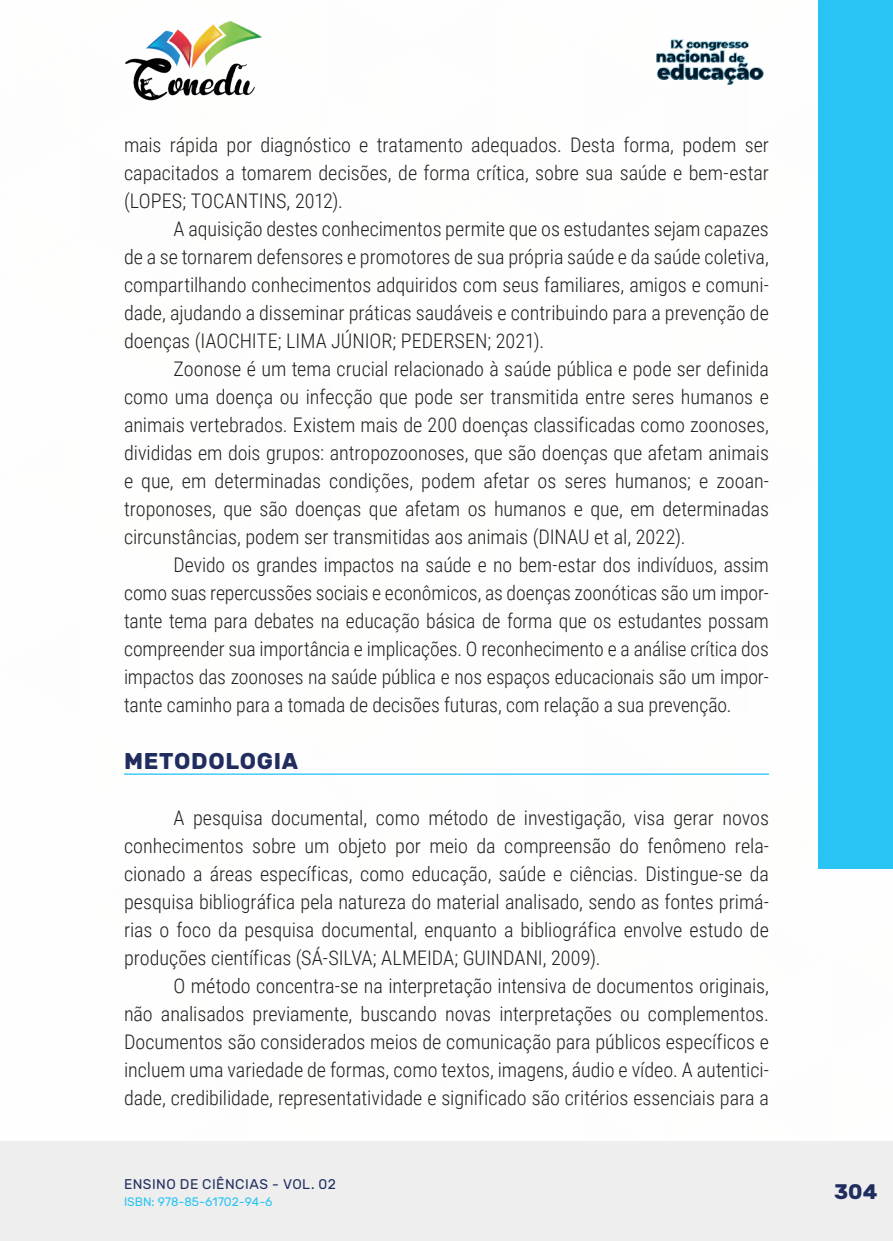
<style>
.page{position:relative;width:893px;height:1241px;background:#fff}
.page>*{position:absolute;margin:0;border:0;box-sizing:border-box;transform-origin:0 0}
._10_SUBTITULO{font:700 22.75px "Rubik";letter-spacing:.03em;color:#202d5e}
.t1{font:700 21px "Rubik";color:#202d5e}
._9_CORPO{font:300 20.12px/28px "Roboto Condensed";color:#231f20;text-align:justify}
.t2{font:14px "Rubik";letter-spacing:.035em;color:#202d5e}
.t3{font:12.25px "Rubik";color:#29c4f3}
</style>
<div class="page">
<div style="left:0;top:1141px;width:893px;height:99px;background:#eeeeef"></div>
<div style="left:819px;top:0;width:74px;height:868px;background:#29c4f3"></div>
<img style="left:125px;top:20px;width:137px;height:81px">
<img style="left:656px;top:39px;width:108px;height:46px">
<hr style="left:124px;top:773px;width:645px;height:1px;background:#29c4f3">
<p class="_9_CORPO" style="left:124px;top:130px;width:646px">mais rápida por diagnóstico e tratamento adequados. Desta forma, podem ser capacitados a tomarem decisões, de forma crítica, sobre sua saúde e bem-estar (LOPES; TOCANTINS, 2012).</p>
<p class="_9_CORPO" style="left:124px;top:214px;width:646px;text-indent:50px">A aquisição destes conhecimentos permite que os estudantes sejam capazes de a se tornarem defensores e promotores de sua própria saúde e da saúde coletiva, compartilhando conhecimentos adquiridos com seus familiares, amigos e comuni&shy;dade, ajudando a disseminar práticas saudáveis e contribuindo para a prevenção de doenças (IAOCHITE; LIMA JÚNIOR; PEDERSEN; 2021).</p>
<p class="_9_CORPO" style="left:124px;top:354px;width:646px;text-indent:50px">Zoonose é um tema crucial relacionado à saúde pública e pode ser definida como uma doença ou infecção que pode ser transmitida entre seres humanos e animais vertebrados. Existem mais de 200 doenças classificadas como zoonoses, divididas em dois grupos: antropozoonoses, que são doenças que afetam animais e que, em determinadas condições, podem afetar os seres humanos; e zooan&shy;troponoses, que são doenças que afetam os humanos e que, em determinadas circunstâncias, podem ser transmitidas aos animais (DINAU et al, 2022).</p>
<p class="_9_CORPO" style="left:124px;top:550px;width:646px;text-indent:50px">Devido os grandes impactos na saúde e no bem-estar dos indivíduos, assim como suas repercussões sociais e econômicos, as doenças zoonóticas são um impor&shy;tante tema para debates na educação básica de forma que os estudantes possam compreender sua importância e implicações. O reconhecimento e a análise crítica dos impactos das zoonoses na saúde pública e nos espaços educacionais são um impor&shy;tante caminho para a tomada de decisões futuras, com relação a sua prevenção.</p>
<p class="_10_SUBTITULO" style="left:124px;top:747px;width:176px">METODOLOGIA</p>
<p class="_9_CORPO" style="left:124px;top:802px;width:646px;text-indent:50px">A pesquisa documental, como método de investigação, visa gerar novos conhecimentos sobre um objeto por meio da compreensão do fenômeno rela&shy;cionado a áreas específicas, como educação, saúde e ciências. Distingue-se da pesquisa bibliográfica pela natureza do material analisado, sendo as fontes primá&shy;rias o foco da pesquisa documental, enquanto a bibliográfica envolve estudo de produções científicas (SÁ-SILVA; ALMEIDA; GUINDANI, 2009).</p>
<p class="_9_CORPO" style="left:124px;top:970px;width:646px;text-indent:50px">O método concentra-se na interpretação intensiva de documentos originais, não analisados previamente, buscando novas interpretações ou complementos.<br>Documentos são considerados meios de comunicação para públicos específicos e incluem uma variedade de formas, como textos, imagens, áudio e vídeo. A autentici&shy;dade, credibilidade, representatividade e significado são critérios essenciais para a</p>
<p class="t2" style="left:124px;top:1175px;width:213px">ENSINO DE CIÊNCIAS - VOL. 02</p>
<p class="t3" style="left:124px;top:1194px;width:150px">ISBN: 978-85-61702-94-6</p>
<p class="t1" style="left:834px;top:1179px;width:45px">304</p>
</div>
